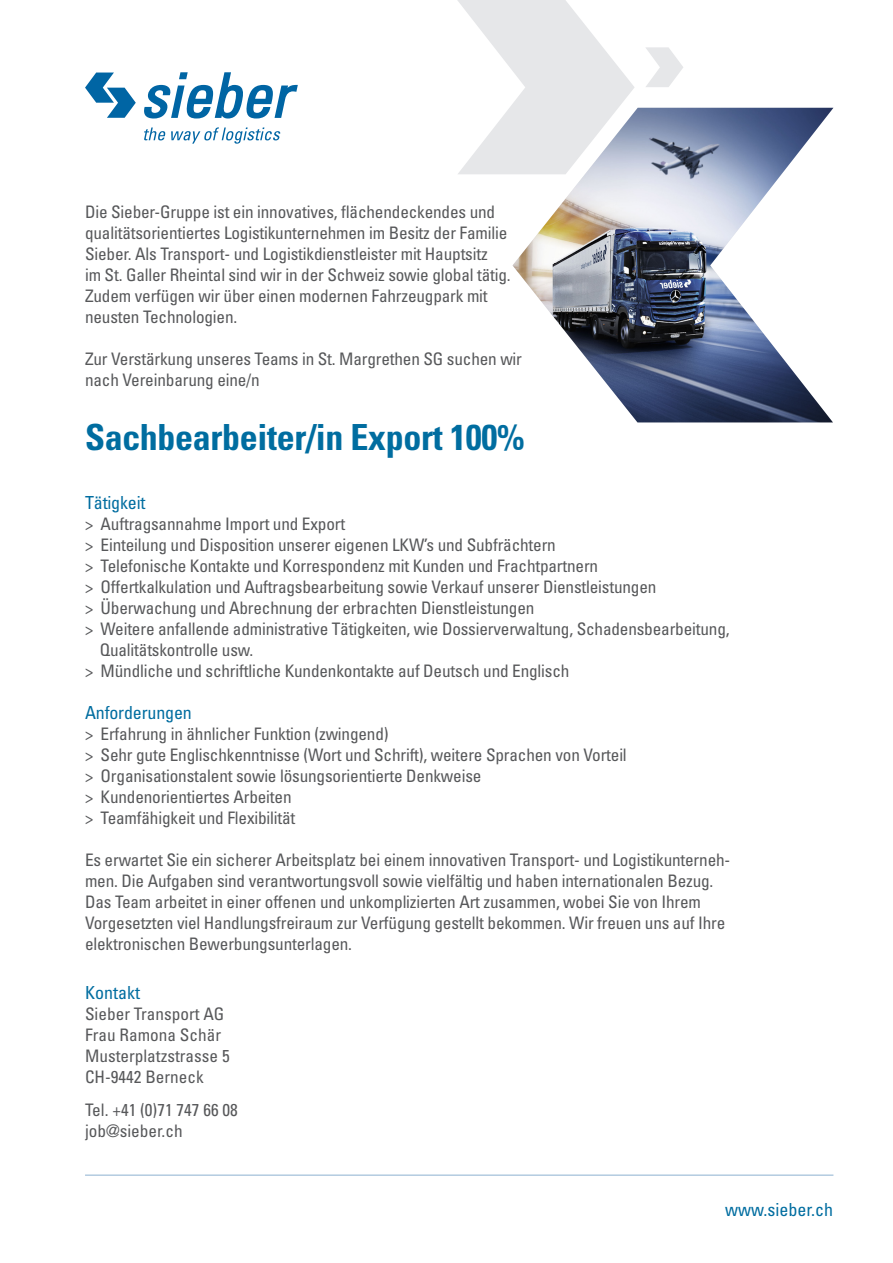
<style>
.page{position:relative;width:893px;height:1263px;background:#fff}
.page>*{position:absolute;margin:0;border:0;box-sizing:border-box;transform-origin:0 0}
.Absatzformat_1{font:700 condensed 36px "Univers";letter-spacing:-.01em;color:#006da0}
.Absatzformat_1-2{font:condensed 18px "Univers";letter-spacing:-.01em;color:#006da0}
.Absatzformat_1-3{font:condensed 17.25px/21px "Univers";letter-spacing:-.01em;color:#57585a}
.s1{font-size:16.5px}
</style>
<div class="page">
<svg style="left:144px;top:72px;width:154px;height:47px"></svg>
<svg style="left:85px;top:73px;width:51px;height:45px"></svg>
<svg style="left:144px;top:127px;width:137px;height:16px"></svg>
<hr style="left:85px;top:1175px;width:748px;height:1px;background:#8db1d0">
<img style="left:513px;top:108px;width:320px;height:314px">
<svg style="left:457px;top:0;width:178px;height:174px"></svg>
<svg style="left:646px;top:47px;width:37px;height:40px"></svg>
<p class="Absatzformat_1-3" style="left:85px;top:201px;width:412px">Die Sieber-Gruppe ist ein innovatives, flächendeckendes und</p>
<p class="Absatzformat_1-3" style="left:85px;top:222px;width:424px">qualitätsorientiertes Logistikunternehmen im Besitz der Familie<br>Sieber. Als Transport- und Logistikdienstleister mit Hauptsitz</p>
<p class="Absatzformat_1-3" style="left:85px;top:264px;width:427px">im St. Galler Rheintal sind wir in der Schweiz sowie global tätig.<br>Zudem verfügen wir über einen modernen Fahrzeugpark mit</p>
<p class="Absatzformat_1-3" style="left:85px;top:306px;width:154px">neusten Technologien.</p>
<p class="Absatzformat_1-3" style="left:85px;top:348px;width:438px">Zur Verstärkung unseres Teams in St. Margrethen SG suchen wir nach Vereinbarung eine/n</p>
<p class="Absatzformat_1" style="left:85px;top:415px;width:441px">Sachbearbeiter/in Export 100%</p>
<p class="Absatzformat_1-2" style="left:85px;top:491px;width:62px">Tätigkeit</p>
<p class="Absatzformat_1-3" style="left:85px;top:513px;width:262px"><span class="s1">&gt;</span> Auftragsannahme Import und Export</p>
<p class="Absatzformat_1-3" style="left:85px;top:534px;width:472px"><span class="s1">&gt;</span> Einteilung und Disposition unserer eigenen LKW’s und Subfrächtern</p>
<p class="Absatzformat_1-3" style="left:85px;top:555px;width:515px"><span class="s1">&gt;</span> Telefonische Kontakte und Korrespondenz mit Kunden und Frachtpartnern</p>
<p class="Absatzformat_1-3" style="left:85px;top:576px;width:573px"><span class="s1">&gt;</span> Offertkalkulation und Auftragsbearbeitung sowie Verkauf unserer Dienstleistungen</p>
<p class="Absatzformat_1-3" style="left:85px;top:597px;width:451px"><span class="s1">&gt;</span> Überwachung und Abrechnung der erbrachten Dienstleistungen</p>
<p class="Absatzformat_1-3" style="left:85px;top:618px;width:646px"><span class="s1">&gt;</span> Weitere anfallende administrative Tätigkeiten, wie Dossierverwaltung, Schadensbearbeitung,</p>
<p class="Absatzformat_1-3" style="left:100px;top:639px;width:155px">Qualitätskontrolle usw.</p>
<p class="Absatzformat_1-3" style="left:85px;top:660px;width:486px"><span class="s1">&gt;</span> Mündliche und schriftliche Kundenkontakte auf Deutsch und Englisch</p>
<p class="Absatzformat_1-2" style="left:85px;top:701px;width:108px">Anforderungen</p>
<p class="Absatzformat_1-3" style="left:85px;top:723px;width:305px"><span class="s1">&gt;</span> Erfahrung in ähnlicher Funktion (zwingend)</p>
<p class="Absatzformat_1-3" style="left:85px;top:744px;width:543px"><span class="s1">&gt;</span> Sehr gute Englischkenntnisse (Wort und Schrift), weitere Sprachen von Vorteil</p>
<p class="Absatzformat_1-3" style="left:85px;top:765px;width:398px"><span class="s1">&gt;</span> Organisationstalent sowie lösungsorientierte Denkweise</p>
<p class="Absatzformat_1-3" style="left:85px;top:786px;width:208px"><span class="s1">&gt;</span> Kundenorientiertes Arbeiten</p>
<p class="Absatzformat_1-3" style="left:85px;top:807px;width:212px"><span class="s1">&gt;</span> Teamfähigkeit und Flexibilität</p>
<p class="Absatzformat_1-3" style="left:85px;top:849px;width:647px">Es erwartet Sie ein sicherer Arbeitsplatz bei einem innovativen Transport- und Logistikunterneh&shy;men. Die Aufgaben sind verantwortungsvoll sowie vielfältig und haben internationalen Bezug.<br>Das Team arbeitet in einer offenen und unkomplizierten Art zusammen, wobei Sie von Ihrem Vorgesetzten viel Handlungsfreiraum zur Verfügung gestellt bekommen. Wir freuen uns auf Ihre elektronischen Bewerbungsunterlagen.</p>
<p class="Absatzformat_1-2" style="left:85px;top:981px;width:57px">Kontakt</p>
<p class="Absatzformat_1-3" style="left:85px;top:1003px;width:141px">Sieber Transport AG</p>
<p class="Absatzformat_1-3" style="left:85px;top:1024px;width:138px">Frau Ramona Schär</p>
<p class="Absatzformat_1-3" style="left:85px;top:1045px;width:146px">Musterplatzstrasse 5</p>
<p class="Absatzformat_1-3" style="left:85px;top:1066px;width:120px">CH-9442 Berneck</p>
<p class="Absatzformat_1-3" style="left:85px;top:1099px;width:154px">Tel. +41 (0)71 747 66 08</p>
<p class="Absatzformat_1-3" style="left:85px;top:1120px;width:99px">job@sieber.ch</p>
<p class="Absatzformat_1-2" style="left:725px;top:1198px;width:110px">www.sieber.ch</p>
</div>
